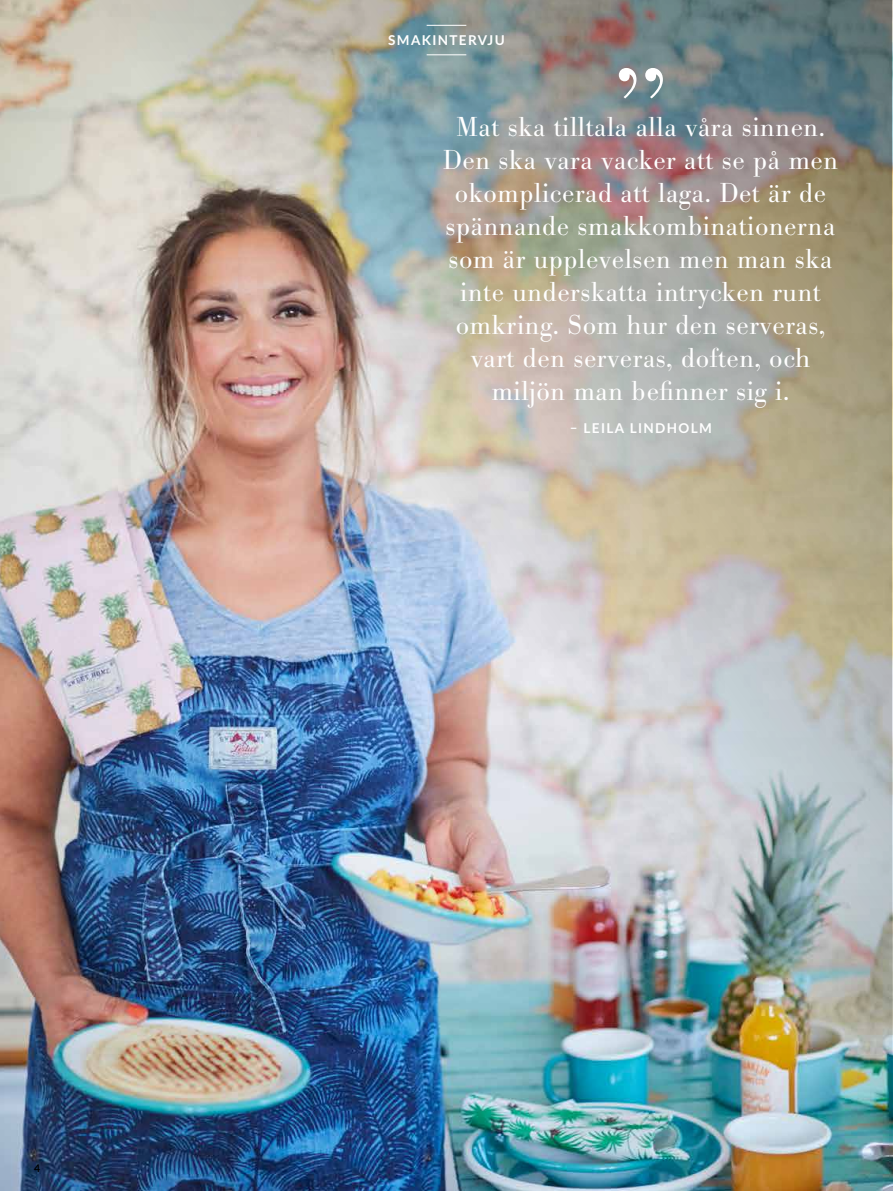
<style>
.page{position:relative;width:893px;height:1191px;background:#fff}
.page>*{position:absolute;margin:0;border:0;box-sizing:border-box;transform-origin:0 0}
.t1{font:300 27px/33px "Bodoni BE";letter-spacing:.02em;color:#fff;text-align:center}
.t2{font:700 13.5px "Lato";letter-spacing:.1em;color:#fff}
.t3{font:700 10.5px "Lato";color:#000}
</style>
<div class="page">
<img style="left:0;top:0;width:892px;height:1191px">
<svg style="left:619px;top:68px;width:44px;height:30px"></svg>
<hr style="left:427px;top:54px;width:39px;height:1px;background:#fff">
<hr style="left:427px;top:25px;width:39px;height:1px;background:#fff">
<p class="t3" style="left:34px;top:1160px;width:8px">4</p>
<p class="t2" style="left:388px;top:30px;width:118px">SMAKINTERVJU</p>
<p class="t1" style="left:443px;top:111px;width:397px">Mat ska tilltala alla våra sinnen.<br>Den ska vara vacker att se på men okomplicerad att laga. Det är de spännande smakkombinationerna som är upplevelsen men man ska inte underskatta intrycken runt omkring. Som hur den serveras, vart den serveras, doften, och miljön man befinner sig i.</p>
<p class="t2" style="left:570px;top:418px;width:144px">– LEILA LINDHOLM</p>
</div>
